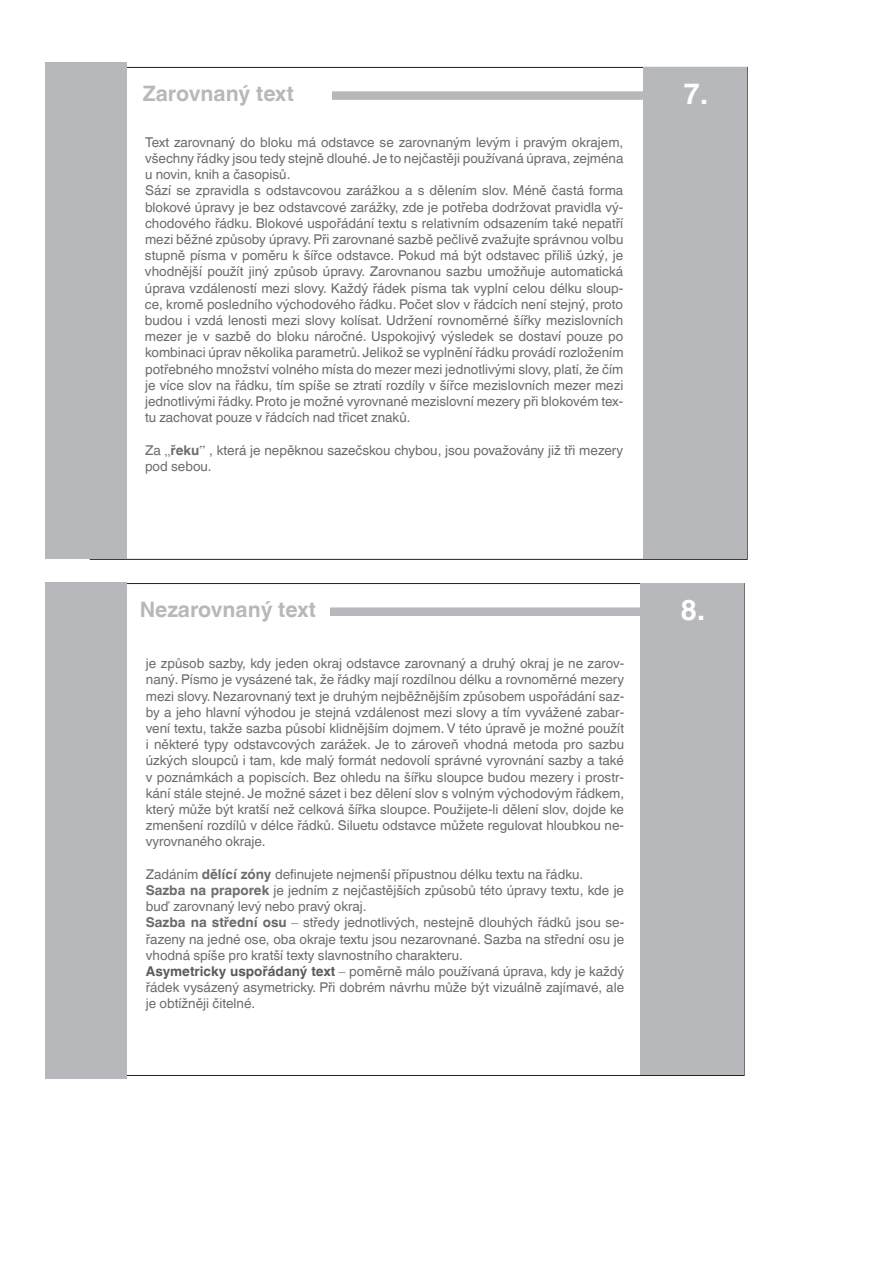
<style>
.page{position:relative;width:893px;height:1263px;background:#fff}
.page>*{position:absolute;margin:0;border:0;box-sizing:border-box;transform-origin:0 0}
.t1{font:700 28.8px "Helvetica World";color:#fff}
.t2{font:700 21.3px "Helvetica World";color:#b7b8bb}
.t3{font:13.5px/16.2px "Helvetica World";color:#6c6c6f}
.s1{font-family:"Times New Roman"}
.s2{font-weight:700}
.s3{font-weight:700;color:#69696c}
.s4{font-weight:700;color:#5b5b5e}
</style>
<div class="page">
<div style="left:87px;top:583px;width:657px;height:493px;background:#fff;border:1px solid #231f20"></div>
<div style="left:640px;top:583px;width:104px;height:492px;background:#b7b8bb"></div>
<div style="left:285px;top:607px;width:391px;height:9px;background:#b7b8bb"></div>
<div style="left:90px;top:67px;width:657px;height:492px;background:#fff;border:1px solid #231f20"></div>
<div style="left:643px;top:67px;width:104px;height:492px;background:#b7b8bb"></div>
<div style="left:46px;top:62px;width:81px;height:497px;background:#b7b8bb"></div>
<div style="left:46px;top:583px;width:81px;height:496px;background:#b7b8bb"></div>
<div style="left:288px;top:91px;width:391px;height:9px;background:#b7b8bb"></div>
<div style="left:259px;top:81px;width:73px;height:31px;background:#fff"></div>
<div style="left:258px;top:597px;width:72px;height:31px;background:#fff"></div>
<p class="t2" style="left:143px;top:81px;width:153px">Zarovnaný text</p>
<p class="t3" style="left:145px;top:134px;width:480px">Text zarovnaný do bloku má odstavce se zarovnaným levým i pravým okrajem, všechny řádky jsou tedy stejně dlouhé. Je to nejčastěji používaná úprava, zejména u novin, knih a časopisů.<br>Sází se zpravidla s odstavcovou zarážkou a s dělením slov. Méně častá forma blokové úpravy je bez odstavcové zarážky, zde je potřeba dodržovat pravidla vý&shy;chodového řádku. Blokové uspořádání textu s relativním odsazením také nepatří mezi běžné způsoby úpravy. Při zarovnané sazbě pečlivě zvažujte správnou volbu stupně písma v poměru k šířce odstavce. Pokud má být odstavec příliš úzký, je vhodnější použít jiný způsob úpravy. Zarovnanou sazbu umožňuje automatická úprava vzdáleností mezi slovy. Každý řádek písma tak vyplní celou délku sloup&shy;ce, kromě posledního východového řádku. Počet slov v řádcích není stejný, proto budou i vzdá lenosti mezi slovy kolísat. Udržení rovnoměrné šířky mezislovních mezer je v sazbě do bloku náročné. Uspokojivý výsledek se dostaví pouze po kombinaci úprav několika parametrů. Jelikož se vyplnění řádku provádí rozložením potřebného množství volného místa do mezer mezi jednotlivými slovy, platí, že čím je více slov na řádku, tím spíše se ztratí rozdíly v šířce mezislovních mezer mezi jednotlivými řádky.Proto je možné vyrovnané mezislovní mezery při blokovém tex&shy;tu zachovat pouze v řádcích nad třicet znaků.</p>
<p class="t3" style="left:145px;top:442px;width:480px">Za <span class="s1">„</span><span class="s2">řeku</span><span class="s1">‟</span> , která je nepěknou sazečskou chybou, jsou považovány již tři mezery pod sebou.</p>
<p class="t2" style="left:140px;top:597px;width:178px">Nezarovnaný text</p>
<p class="t3" style="left:146px;top:655px;width:480px;text-align:justify">je způsob sazby, kdy jeden okraj odstavce zarovnaný a druhý okraj je ne zarov&shy;naný. Písmo je vysázené tak, že řádky mají rozdílnou délku a rovnoměrné mezery mezi slovy. Nezarovnaný text je druhým nejběžnějším způsobem uspořádání saz&shy;by a jeho hlavní výhodou je stejná vzdálenost mezi slovy a tím vyvážené zabar&shy;vení textu, takže sazba působí klidnějším dojmem. V této úpravě je možné použít i některé typy odstavcových zarážek. Je to zároveň vhodná metoda pro sazbu úzkých sloupců i tam, kde malý formát nedovolí správné vyrovnání sazby a také v poznámkách a popiscích. Bez ohledu na šířku sloupce budou mezery i prostr&shy;kání stále stejné. Je možné sázet i bez dělení slov s volným východovým řádkem, který může být kratší než celková šířka sloupce. Použijete-li dělení slov, dojde ke zmenšení rozdílů v délce řádků. Siluetu odstavce můžete regulovat hloubkou ne&shy;vyrovnaného okraje.</p>
<p class="t3" style="left:146px;top:866px;width:480px">Zadáním <span class="s2">dělící zóny</span> definujete nejmenší přípustnou délku textu na řádku.<br><span class="s2">Sazba na praporek</span> je jedním z nejčastějších způsobů této úpravy textu, kde je buď zarovnaný levý nebo pravý okraj.<br><span class="s3">Sazba na střední osu</span> <span class="s1">–</span> středy jednotlivých, nestejně dlouhých řádků jsou se&shy;řazeny na jedné ose, oba okraje textu jsou nezarovnané. Sazba na střední osu je vhodná spíše pro kratší texty slavnostního charakteru.<br><span class="s4">Asymetricky uspořádaný text</span> <span class="s1">–</span> poměrně málo používaná úprava, kdy je každý řádek vysázený asymetricky. Při dobrém návrhu může být vizuálně zajímavé, ale je obtížněji čitelné.</p>
<p class="t1" style="left:684px;top:77px;width:26px">7.</p>
<p class="t1" style="left:681px;top:593px;width:26px">8.</p>
</div>
